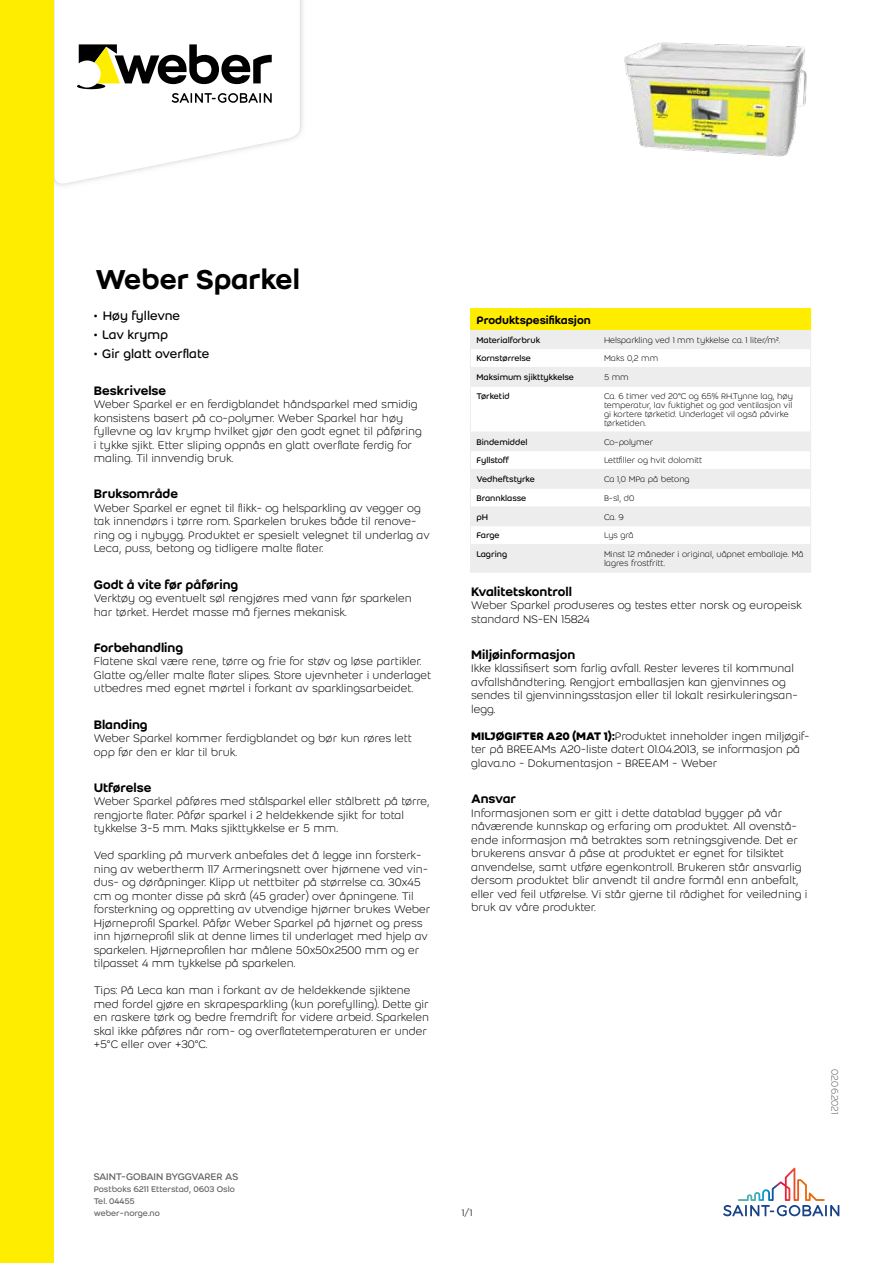
<style>
.page{position:relative;width:893px;height:1263px;background:#fff}
.page>*{position:absolute;margin:0;border:0;box-sizing:border-box;transform-origin:0 0}
.t1{font:500 30px "Weber";color:#000}
.t2{font:500 13.5px "Weber";color:#000}
.t3{font:13.5px "Weber";color:#000}
.t4{font:300 12px/13.5px "Weber";color:#000}
.t5{font:500 12px "Weber";color:#000}
.t6{font:10.5px "Weber";letter-spacing:-.025em;color:#646363}
.t7{font:300 10.5px "Weber";letter-spacing:-.02em;color:#646363}
.t8{font:300 9px/9px "Weber";color:#000}
.t9{font:9px "Weber";color:#000}
.t10{font:9px/12px "Weber";color:#646363}
.t11{font:9px "Weber";letter-spacing:-.02em;color:#000}
.s1{font-weight:700}
</style>
<div class="page">
<svg style="left:55px;top:0;width:245px;height:186px"></svg>
<svg style="left:77px;top:44px;width:195px;height:59px"></svg>
<div style="left:0;top:0;width:54px;height:1263px;background:#ffed00"></div>
<svg style="left:723px;top:1168px;width:116px;height:48px"></svg>
<img style="left:624px;top:42px;width:183px;height:115px">
<div style="left:470px;top:309px;width:341px;height:21px;background:#ffed00"></div>
<svg style="left:471px;top:330px;width:339px;height:242px;fill:#f5f5f5"></svg>
<hr style="left:470px;top:348px;width:128px;height:1px;background:#ededed">
<hr style="left:598px;top:348px;width:213px;height:1px;background:#ededed">
<hr style="left:470px;top:367px;width:128px;height:1px;background:#ededed">
<svg style="left:470px;top:330px;width:1px;height:56px"></svg>
<hr style="left:598px;top:367px;width:213px;height:1px;background:#ededed">
<svg style="left:810px;top:330px;width:1px;height:56px"></svg>
<hr style="left:470px;top:386px;width:128px;height:1px;background:#ededed">
<hr style="left:470px;top:387px;width:1px;height:45px;background:#ededed">
<hr style="left:598px;top:386px;width:213px;height:1px;background:#ededed">
<hr style="left:810px;top:387px;width:1px;height:45px;background:#ededed">
<hr style="left:470px;top:432px;width:128px;height:1px;background:#ededed">
<hr style="left:598px;top:432px;width:213px;height:1px;background:#ededed">
<hr style="left:470px;top:450px;width:128px;height:1px;background:#ededed">
<hr style="left:598px;top:450px;width:213px;height:1px;background:#ededed">
<hr style="left:470px;top:469px;width:128px;height:1px;background:#ededed">
<hr style="left:598px;top:469px;width:213px;height:1px;background:#ededed">
<hr style="left:470px;top:488px;width:128px;height:1px;background:#ededed">
<hr style="left:598px;top:488px;width:213px;height:1px;background:#ededed">
<hr style="left:470px;top:507px;width:128px;height:1px;background:#ededed">
<hr style="left:598px;top:507px;width:213px;height:1px;background:#ededed">
<hr style="left:470px;top:525px;width:128px;height:1px;background:#ededed">
<hr style="left:598px;top:525px;width:213px;height:1px;background:#ededed">
<hr style="left:470px;top:544px;width:128px;height:1px;background:#ededed">
<svg style="left:470px;top:433px;width:1px;height:139px"></svg>
<hr style="left:470px;top:572px;width:128px;height:1px;background:#ededed">
<hr style="left:598px;top:544px;width:213px;height:1px;background:#ededed">
<svg style="left:810px;top:433px;width:1px;height:139px"></svg>
<hr style="left:598px;top:572px;width:213px;height:1px;background:#ededed">
<h1 class="t1" style="left:95px;top:257px;width:207px">Weber Sparkel</h1>
<p class="t3" style="left:94px;top:306px;width:88px">• Høy fyllevne</p>
<p class="t3" style="left:94px;top:325px;width:76px">• Lav krymp</p>
<p class="t3" style="left:94px;top:344px;width:117px">• Gir glatt overflate</p>
<p class="t2" style="left:94px;top:380px;width:74px">Beskrivelse</p>
<p class="t4" style="left:94px;top:397px;width:330px">Weber Sparkel er en ferdigblandet håndsparkel med smidig konsistens basert på co-polymer. Weber Sparkel har høy fyllevne og lav krymp hvilket gjør den godt egnet til påføring i tykke sjikt. Etter sliping oppnås en glatt overflate ferdig for maling. Til innvendig bruk.</p>
<p class="t2" style="left:94px;top:484px;width:86px">Bruksområde</p>
<p class="t4" style="left:94px;top:501px;width:337px">Weber Sparkel er egnet til flikk- og helsparkling av vegger og tak innendørs i tørre rom. Sparkelen brukes både til renove&shy;ring og i nybygg. Produktet er spesielt velegnet til underlag av Leca, puss, betong og tidligere malte flater.</p>
<p class="t2" style="left:94px;top:574px;width:146px">Godt å vite før påføring</p>
<p class="t4" style="left:94px;top:591px;width:320px">Verktøy og eventuelt søl rengjøres med vann før sparkelen har tørket. Herdet masse må fjernes mekanisk.</p>
<p class="t2" style="left:94px;top:638px;width:91px">Forbehandling</p>
<p class="t4" style="left:94px;top:654px;width:339px">Flatene skal være rene, tørre og frie for støv og løse partikler.<br>Glatte og/eller malte flater slipes. Store ujevnheter i underlaget utbedres med egnet mørtel i forkant av sparklingsarbeidet.</p>
<p class="t2" style="left:94px;top:714px;width:56px">Blanding</p>
<p class="t4" style="left:94px;top:731px;width:320px">Weber Sparkel kommer ferdigblandet og bør kun røres lett opp før den er klar til bruk.</p>
<p class="t2" style="left:94px;top:778px;width:59px">Utførelse</p>
<p class="t4" style="left:94px;top:794px;width:337px">Weber Sparkel påføres med stålsparkel eller stålbrett på tørre, rengjorte flater. Påfør sparkel i 2 heldekkende sjikt for total tykkelse 3-5 mm. Maks sjikttykkelse er 5 mm.</p>
<p class="t4" style="left:94px;top:848px;width:338px">Ved sparkling på murverk anbefales det å legge inn forsterk&shy;ning av webertherm 117 Armeringsnett over hjørnene ved vin&shy;dus- og døråpninger. Klipp ut nettbiter på størrelse ca. 30x45 cm og monter disse på skrå (45 grader) over åpningene. Til forsterkning og oppretting av utvendige hjørner brukes Weber Hjørneprofil Sparkel. Påfør Weber Sparkel på hjørnet og press inn hjørneprofil slik at denne limes til underlaget med hjelp av sparkelen. Hjørneprofilen har målene 50x50x2500 mm og er tilpasset 4 mm tykkelse på sparkelen.</p>
<p class="t4" style="left:94px;top:983px;width:337px">Tips: På Leca kan man i forkant av de heldekkende sjiktene med fordel gjøre en skrapesparkling (kun porefylling). Dette gir en raskere tørk og bedre fremdrift for videre arbeid. Sparkelen skal ikke påføres når rom- og overflatetemperaturen er under +5°C eller over +30°C.</p>
<p class="t6" style="left:94px;top:1169px;width:146px">SAINT-GOBAIN BYGGVARER AS</p>
<p class="t10" style="left:94px;top:1183px;width:143px">Postboks 6211 Etterstad, 0603 Oslo<br>Tel. 04455<br>weber-norge.no</p>
<p class="t5" style="left:476px;top:311px;width:116px">Produktspesifikasjon</p>
<p class="t9" style="left:476px;top:333px;width:65px">Materialforbruk</p>
<p class="t8" style="left:604px;top:335px;width:178px">Helsparkling ved 1 mm tykkelse ca. 1 liter/m².</p>
<p class="t11" style="left:476px;top:352px;width:56px">Kornstørrelse</p>
<p class="t8" style="left:604px;top:354px;width:56px">Maks 0,2 mm</p>
<p class="t9" style="left:476px;top:371px;width:99px">Maksimum sjikttykkelse</p>
<p class="t8" style="left:604px;top:373px;width:26px">5 mm</p>
<p class="t9" style="left:476px;top:390px;width:35px">Tørketid</p>
<p class="t8" style="left:604px;top:391px;width:191px">Ca. 6 timer ved 20°C og 65% RH.Tynne lag, høy temperatur, lav fuktighet og god ventilasjon vil gi kortere tørketid. Underlaget vil også påvirke tørketiden.</p>
<p class="t9" style="left:476px;top:435px;width:53px">Bindemiddel</p>
<p class="t8" style="left:604px;top:437px;width:51px">Co-polymer</p>
<p class="t9" style="left:476px;top:454px;width:34px">Fyllstoff</p>
<p class="t8" style="left:604px;top:456px;width:100px">Lettfiller og hvit dolomitt</p>
<p class="t9" style="left:476px;top:473px;width:60px">Vedheftstyrke</p>
<p class="t8" style="left:604px;top:475px;width:87px">Ca 1,0 MPa på betong</p>
<p class="t9" style="left:476px;top:492px;width:51px">Brannklasse</p>
<p class="t8" style="left:604px;top:493px;width:32px">B-s1, d0</p>
<p class="t9" style="left:476px;top:510px;width:13px">pH</p>
<p class="t8" style="left:604px;top:512px;width:21px">Ca. 9</p>
<p class="t9" style="left:476px;top:529px;width:25px">Farge</p>
<p class="t8" style="left:604px;top:531px;width:31px">Lys grå</p>
<p class="t9" style="left:476px;top:548px;width:32px">Lagring</p>
<p class="t8" style="left:604px;top:550px;width:201px">Minst 12 måneder i original, uåpnet emballaje. Må lagres frostfritt.</p>
<p class="t2" style="left:471px;top:581px;width:102px">Kvalitetskontroll</p>
<p class="t4" style="left:471px;top:598px;width:332px">Weber Sparkel produseres og testes etter norsk og europeisk standard NS-EN 15824</p>
<p class="t2" style="left:471px;top:644px;width:106px">Miljøinformasjon</p>
<p class="t4" style="left:471px;top:661px;width:328px">Ikke klassifisert som farlig avfall. Rester leveres til kommunal avfallshåndtering. Rengjort emballasjen kan gjenvinnes og sendes til gjenvinningsstasjon eller til lokalt resirkuleringsan&shy;legg.</p>
<p class="t4" style="left:471px;top:729px;width:340px"><span class="s1">MILJØGIFTER A20 (MAT 1):</span>Produktet inneholder ingen miljøgif&shy;ter på BREEAMs A20-liste datert 01.04.2013, se informasjon på glava.no - Dokumentasjon - BREEAM - Weber</p>
<p class="t2" style="left:471px;top:789px;width:47px">Ansvar</p>
<p class="t4" style="left:471px;top:806px;width:338px">Informasjonen som er gitt i dette datablad bygger på vår nåværende kunnskap og erfaring om produktet. All ovenstå&shy;ende informasjon må betraktes som retningsgivende. Det er brukerens ansvar å påse at produktet er egnet for tilsiktet anvendelse, samt utføre egenkontroll. Brukeren står ansvarlig dersom produktet blir anvendt til andre formål enn anbefalt, eller ved feil utførelse. Vi står gjerne til rådighet for veiledning i bruk av våre produkter.</p>
<p class="t6" style="left:462px;top:1205px;width:12px">1/1</p>
<p class="t7" style="left:842px;top:1069px;width:47px;rotate:90deg">02.06.2021</p>
</div>
